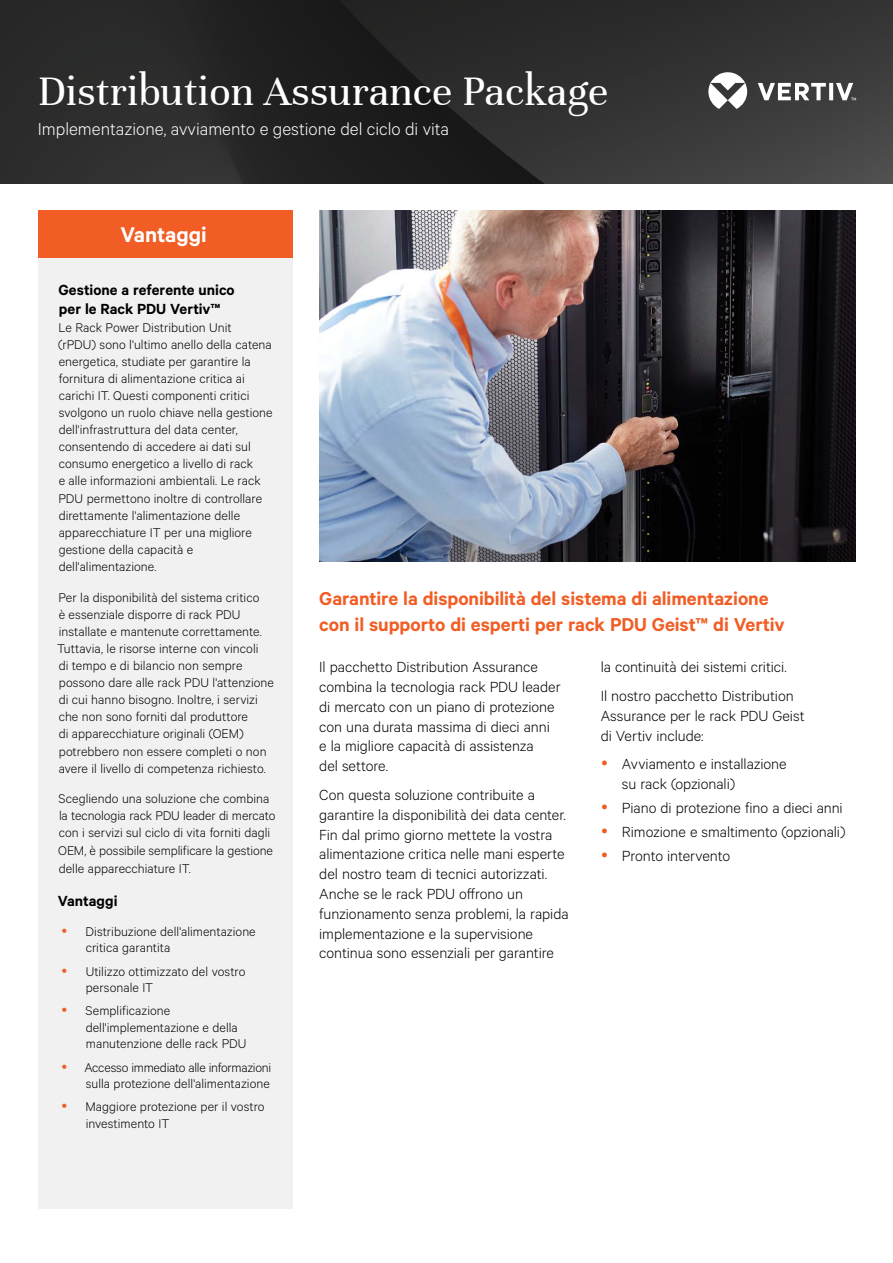
<style>
.page{position:relative;width:893px;height:1263px;background:#fff}
.page>*{position:absolute;margin:0;border:0;box-sizing:border-box;transform-origin:0 0}
.t1{font:45px "Unna";color:#fff}
.t2{font:600 24px "Calibre";color:#fff}
.t3{font:600 21px/25.2px "Calibre";letter-spacing:-.005em;color:#f15d24}
.t4{font:300 19.5px "Calibre";color:#fff}
.t5{font:300 16.5px/19.8px "Calibre";letter-spacing:-.005em;color:#000}
.t6{font:600 16.5px/19.8px "Calibre";color:#000}
.t7{font:300 14.25px/17.1px "Calibre";color:#000}
</style>
<div class="page">
<img style="left:0;top:0;width:893px;height:183px">
<svg style="left:708px;top:72px;width:148px;height:37px"></svg>
<div style="left:38px;top:258px;width:254px;height:951px;background:#f1f1f2"></div>
<div style="left:38px;top:211px;width:254px;height:47px;background:#f15d24"></div>
<img style="left:319px;top:211px;width:536px;height:351px">
<h1 class="t1" style="left:38px;top:65px;width:572px">Distribution Assurance Package</h1>
<h3 class="t4" style="left:38px;top:118px;width:413px">Implementazione, avviamento e gestione del ciclo di vita</h3>
<h2 class="t2" style="left:120px;top:220px;width:88px">Vantaggi</h2>
<p class="t6" style="left:59px;top:279px;width:178px">Gestione a referente unico per le Rack PDU Vertiv™</p>
<p class="t7" style="left:58px;top:318px;width:216px">Le Rack Power Distribution Unit (rPDU) sono l'ultimo anello della catena energetica, studiate per garantire la fornitura di alimentazione critica ai carichi IT. Questi componenti critici svolgono un ruolo chiave nella gestione dell'infrastruttura del data center, consentendo di accedere ai dati sul consumo energetico a livello di rack<br>e alle informazioni ambientali. Le rack PDU permettono inoltre di controllare direttamente l'alimentazione delle apparecchiature IT per una migliore gestione della capacità e dell'alimentazione.</p>
<p class="t7" style="left:57px;top:588px;width:219px">Per la disponibilità del sistema critico<br>è essenziale disporre di rack PDU installate e mantenute correttamente.<br>Tuttavia, le risorse interne con vincoli<br>di tempo e di bilancio non sempre possono dare alle rack PDU l'attenzione di cui hanno bisogno. Inoltre, i servizi che non sono forniti dal produttore<br>di apparecchiature originali (OEM) potrebbero non essere completi o non avere il livello di competenza richiesto.</p>
<p class="t7" style="left:58px;top:789px;width:219px">Scegliendo una soluzione che combina la tecnologia rack PDU leader di mercato con i servizi sul ciclo di vita forniti dagli OEM, è possibile semplificare la gestione delle apparecchiature IT.</p>
<p class="t6" style="left:58px;top:890px;width:61px">Vantaggi</p>
<p class="t7" style="left:86px;top:922px;width:172px;line-height:16.5px">Distribuzione dell'alimentazione critica garantita</p>
<p class="t7" style="left:86px;top:962px;width:161px;line-height:16.5px">Utilizzo ottimizzato del vostro personale IT</p>
<p class="t7" style="left:86px;top:1002px;width:162px;line-height:16.5px">Semplificazione dell'implementazione e della manutenzione delle rack PDU</p>
<p class="t7" style="left:84px;top:1058px;width:188px;line-height:16.5px">Accesso immediato alle informazioni sulla protezione dell'alimentazione</p>
<p class="t7" style="left:86px;top:1098px;width:181px;line-height:16.5px">Maggiore protezione per il vostro investimento IT</p>
<h3 class="t3" style="left:319px;top:586px;width:467px">Garantire la disponibilità del sistema di alimentazione con il supporto di esperti per rack PDU Geist™ di Vertiv</h3>
<p class="t5" style="left:601px;top:652px;width:194px;line-height:28.8px">la continuità dei sistemi critici.<br>Il nostro pacchetto Distribution</p>
<p class="t5" style="left:601px;top:705px;width:205px">Assurance per le rack PDU Geist di Vertiv include:</p>
<p class="t5" style="left:622px;top:753px;width:166px">Avviamento e installazione su rack (opzionali)</p>
<p class="t5" style="left:622px;top:795px;width:225px;line-height:24px">Piano di protezione fino a dieci anni<br>Rimozione e smaltimento (opzionali)<br>Pronto intervento</p>
<p class="t5" style="left:319px;top:656px;width:243px">Il pacchetto Distribution Assurance combina la tecnologia rack PDU leader di mercato con un piano di protezione con una durata massima di dieci anni e la migliore capacità di assistenza<br>del settore.</p>
<p class="t5" style="left:319px;top:784px;width:251px">Con questa soluzione contribuite a garantire la disponibilità dei data center.<br>Fin dal primo giorno mettete la vostra alimentazione critica nelle mani esperte del nostro team di tecnici autorizzati.<br>Anche se le rack PDU offrono un funzionamento senza problemi, la rapida implementazione e la supervisione continua sono essenziali per garantire</p>
</div>
